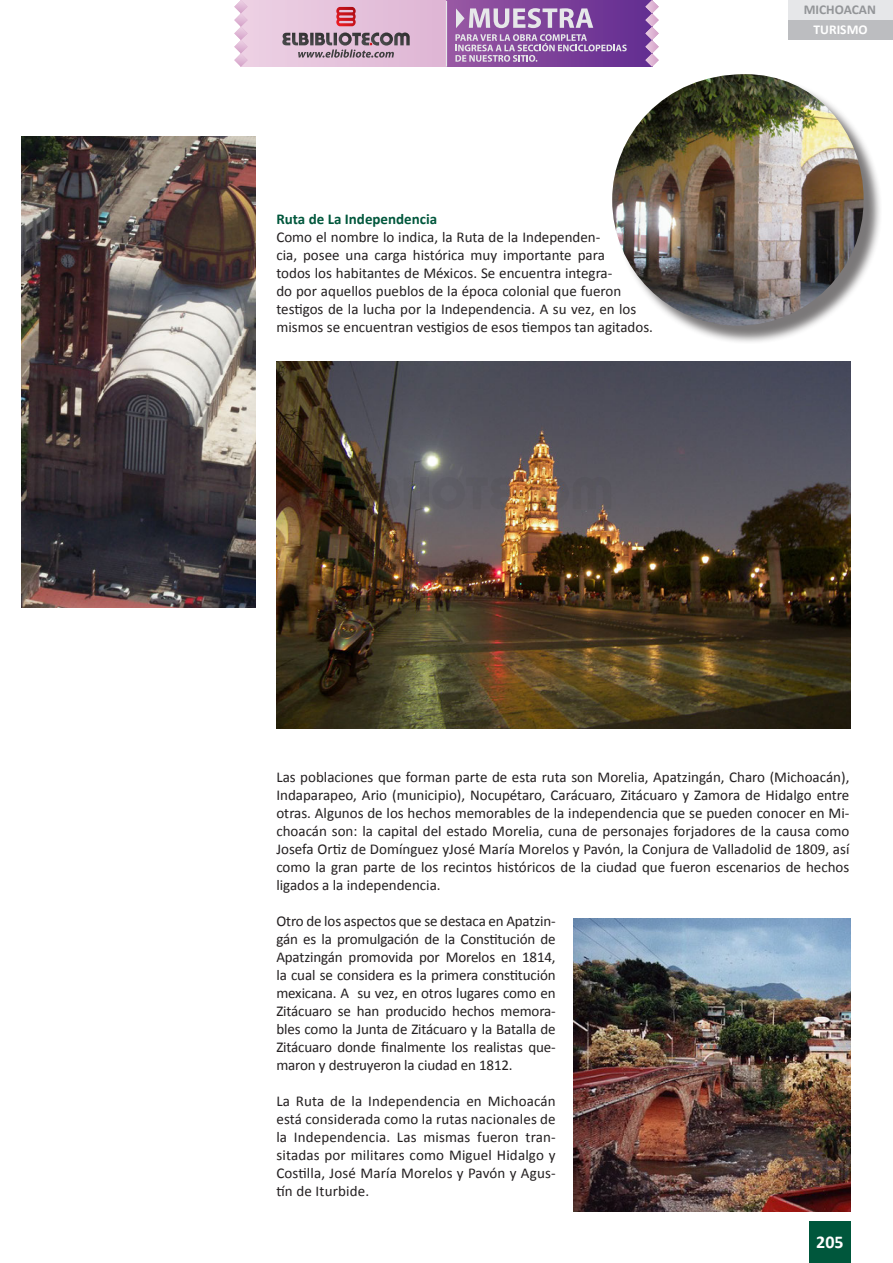
<style>
.page{position:relative;width:893px;height:1263px;background:#fff}
.page>*{position:absolute;margin:0;border:0;box-sizing:border-box;transform-origin:0 0}
.t1{font:700 18px "Calibri";color:#fff}
.t2{font:15px/18px "Calibri";color:#231f20;text-align:justify}
.t3{font:700 15px "Calibri";color:#00573c}
.t4{font:700 13.5px "Calibri";color:#939598}
.t5{font:700 13.5px "Calibri";color:#fff}
</style>
<div class="page">
<div style="left:809px;top:1222px;width:41px;height:41px;background:#00573c"></div>
<div style="left:788px;top:0;width:105px;height:20px;background:#e6e7e9"></div>
<div style="left:788px;top:20px;width:105px;height:20px;background:#bcbdc0"></div>
<img style="left:574px;top:918px;width:276px;height:294px">
<img style="left:276px;top:362px;width:574px;height:366px">
<img style="left:21px;top:136px;width:234px;height:471px">
<div style="left:614px;top:76px;width:268px;height:268px;background:#231f20;opacity:.6"></div>
<img style="left:612px;top:74px;width:252px;height:252px;border-radius:124px">
<svg style="left:248px;top:0;width:198px;height:67px;background:#e4c2db"></svg>
<svg style="left:288px;top:477px;width:73px;height:32px;background:#311d0f"></svg>
<svg style="left:362px;top:477px;width:8px;height:32px"></svg>
<svg style="left:375px;top:477px;width:41px;height:32px"></svg>
<svg style="left:420px;top:477px;width:8px;height:32px"></svg>
<img style="left:432px;top:477px;width:179px;height:33px">
<div style="left:446px;top:0;width:206px;height:67px;background:linear-gradient(to right,#9958a3,#622c91)"></div>
<svg style="left:234px;top:0;width:14px;height:67px"></svg>
<svg style="left:645px;top:0;width:14px;height:67px"></svg>
<svg style="left:336px;top:7px;width:20px;height:19px"></svg>
<svg style="left:281px;top:33px;width:129px;height:25px;background:#a28d9c"></svg>
<svg style="left:455px;top:34px;width:172px;height:28px;background:#986cae"></svg>
<svg style="left:456px;top:8px;width:137px;height:20px;background:#b395c1"></svg>
<hr style="left:446px;top:1px;width:1px;height:66px;background:#e6e7e9">
<p class="t3" style="left:276px;top:209px;width:162px">Ruta de La Independencia</p>
<p class="t2" style="left:276px;top:228px;width:378px;text-align:left">Como el nombre lo indica, la Ruta de la Independen-<br>cia, posee una carga histórica muy importante para<br>todos los habitantes de Méxicos. Se encuentra integra-<br>do por aquellos pueblos de la época colonial que fueron testigos de la lucha por la Independencia. A su vez, en los mismos se encuentran vestigios de esos tiempos tan agitados.</p>
<p class="t4" style="left:804px;top:1px;width:74px">MICHOACAN</p>
<p class="t5" style="left:814px;top:21px;width:56px">TURISMO</p>
<p class="t2" style="left:276px;top:768px;width:574px">Las poblaciones que forman parte de esta ruta son Morelia, Apatzingán, Charo (Michoacán), Indaparapeo, Ario (municipio), Nocupétaro, Carácuaro, Zitácuaro y Zamora de Hidalgo entre otras. Algunos de los hechos memorables de la independencia que se pueden conocer en Mi&shy;choacán son: la capital del estado Morelia, cuna de personajes forjadores de la causa como Josefa Ortiz de Domínguez yJosé María Morelos y Pavón, la Conjura de Valladolid de 1809, así como la gran parte de los recintos históricos de la ciudad que fueron escenarios de hechos ligados a la independencia.</p>
<p class="t2" style="left:276px;top:912px;width:281px">Otro de los aspectos que se destaca en Apatzin&shy;gán es la promulgación de la Constitución de Apatzingán promovida por Morelos en 1814, la cual se considera es la primera constitución mexicana. A su vez, en otros lugares como en Zitácuaro se han producido hechos memora&shy;bles como la Junta de Zitácuaro y la Batalla de Zitácuaro donde finalmente los realistas que&shy;maron y destruyeron la ciudad en 1812.</p>
<p class="t2" style="left:276px;top:1092px;width:281px">La Ruta de la Independencia en Michoacán está considerada como la rutas nacionales de la Independencia. Las mismas fueron tran&shy;sitadas por militares como Miguel Hidalgo y Costilla, José María Morelos y Pavón y Agus&shy;tín de Iturbide.</p>
<p class="t1" style="left:816px;top:1231px;width:29px">205</p>
</div>
